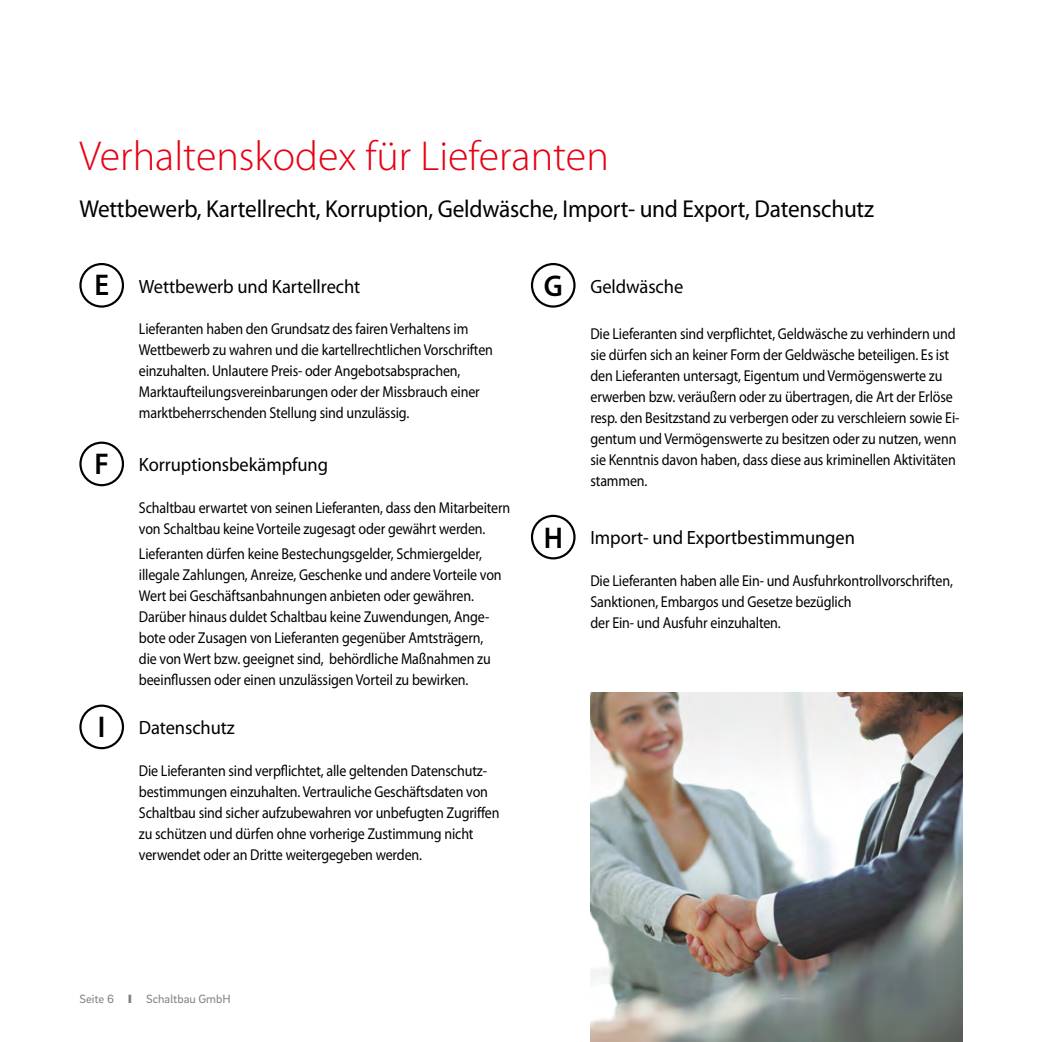
<style>
.page{position:relative;width:1042px;height:1042px;background:#fff}
.page>*{position:absolute;margin:0;border:0;box-sizing:border-box;transform-origin:0 0}
.t1{font:300 42px "Myriad Pro";color:#e60012}
.t2{font:24.5px "Myriad Pro";letter-spacing:-.01em;color:#000;scale:.95 1}
.t3{font:19.25px "Myriad Pro";letter-spacing:-.005em;color:#000;scale:.96 1}
.t4{font:15.75px/21px "Myriad Pro";letter-spacing:-.01em;color:#000;scale:.89 1}
.t5{font:12.25px "Brix Sans";color:#818084}
.s1{font-weight:600;font-size:30.1px}
</style>
<div class="page">
<img style="left:590px;top:692px;width:372px;height:350px">
<div style="left:79px;top:263px;width:45px;height:45px;border:2px solid #000;border-radius:50%"></div>
<div style="left:79px;top:441px;width:45px;height:45px;border:2px solid #000;border-radius:50%"></div>
<div style="left:79px;top:704px;width:45px;height:45px;border:2px solid #000;border-radius:50%"></div>
<div style="left:531px;top:263px;width:44px;height:45px;border:2px solid #000;border-radius:50%"></div>
<div style="left:531px;top:515px;width:44px;height:44px;border:2px solid #000;border-radius:50%"></div>
<h1 class="t1" style="left:79px;top:133px;width:531px">Verhaltenskodex für Lieferanten</h1>
<h2 class="t2" style="left:79px;top:193px;width:838px">Wettbewerb, Kartellrecht, Korruption, Geldwäsche, Import- und Export, Datenschutz</h2>
<p class="t3" style="left:94px;top:274px;width:278px"><span class="s1">E</span> Wettbewerb und Kartellrecht</p>
<p class="t3" style="left:544px;top:274px;width:147px"><span class="s1">G</span> Geldwäsche</p>
<p class="t4" style="left:139px;top:318px;width:399px">Lieferanten haben den Grundsatz des fairen Verhaltens im Wettbewerb zu wahren und die kartellrechtlichen Vorschriften einzuhalten. Unlautere Preis- oder Angebotsabsprachen, Marktaufteilungsvereinbarungen oder der Missbrauch einer marktbeherrschenden Stellung sind unzulässig.</p>
<p class="t4" style="left:590px;top:323px;width:416px">Die Lieferanten sind verpflichtet, Geldwäsche zu verhindern und sie dürfen sich an keiner Form der Geldwäsche beteiligen. Es ist den Lieferanten untersagt, Eigentum und Vermögenswerte zu erwerben bzw. veräußern oder zu übertragen, die Art der Erlöse resp. den Besitzstand zu verbergen oder zu verschleiern sowie Ei&shy;gentum und Vermögenswerte zu besitzen oder zu nutzen, wenn sie Kenntnis davon haben, dass diese aus kriminellen Aktivitäten stammen.</p>
<p class="t4" style="left:139px;top:497px;width:419px">Schaltbau erwartet von seinen Lieferanten, dass den Mitarbeitern von Schaltbau keine Vorteile zugesagt oder gewährt werden.</p>
<p class="t4" style="left:139px;top:542px;width:409px">Lieferanten dürfen keine Bestechungsgelder, Schmiergelder, illegale Zahlungen, Anreize, Geschenke und andere Vorteile von Wert bei Geschäftsanbahnungen anbieten oder gewähren.<br>Darüber hinaus duldet Schaltbau keine Zuwendungen, Ange&shy;bote oder Zusagen von Lieferanten gegenüber Amtsträgern, die von Wert bzw. geeignet sind, behördliche Maßnahmen zu beeinflussen oder einen unzulässigen Vorteil zu bewirken.</p>
<p class="t3" style="left:94px;top:453px;width:245px"><span class="s1">F</span> Korruptionsbekämpfung</p>
<p class="t3" style="left:544px;top:526px;width:326px"><span class="s1">H</span> Import- und Exportbestimmungen</p>
<p class="t4" style="left:590px;top:570px;width:409px">Die Lieferanten haben alle Ein- und Ausfuhrkontrollvorschriften,<br>Sanktionen, Embargos und Gesetze bezüglich<br>der Ein- und Ausfuhr einzuhalten.</p>
<p class="t3" style="left:98px;top:716px;width:144px"><span class="s1">I</span> Datenschutz</p>
<p class="t4" style="left:139px;top:760px;width:407px">Die Lieferanten sind verpflichtet, alle geltenden Datenschutz&shy;bestimmungen einzuhalten. Vertrauliche Geschäftsdaten von Schaltbau sind sicher aufzubewahren vor unbefugten Zugriffen zu schützen und dürfen ohne vorherige Zustimmung nicht verwendet oder an Dritte weitergegeben werden.</p>
<p class="t5" style="left:79px;top:990px;width:153px">Seite 6 I Schaltbau GmbH</p>
</div>
